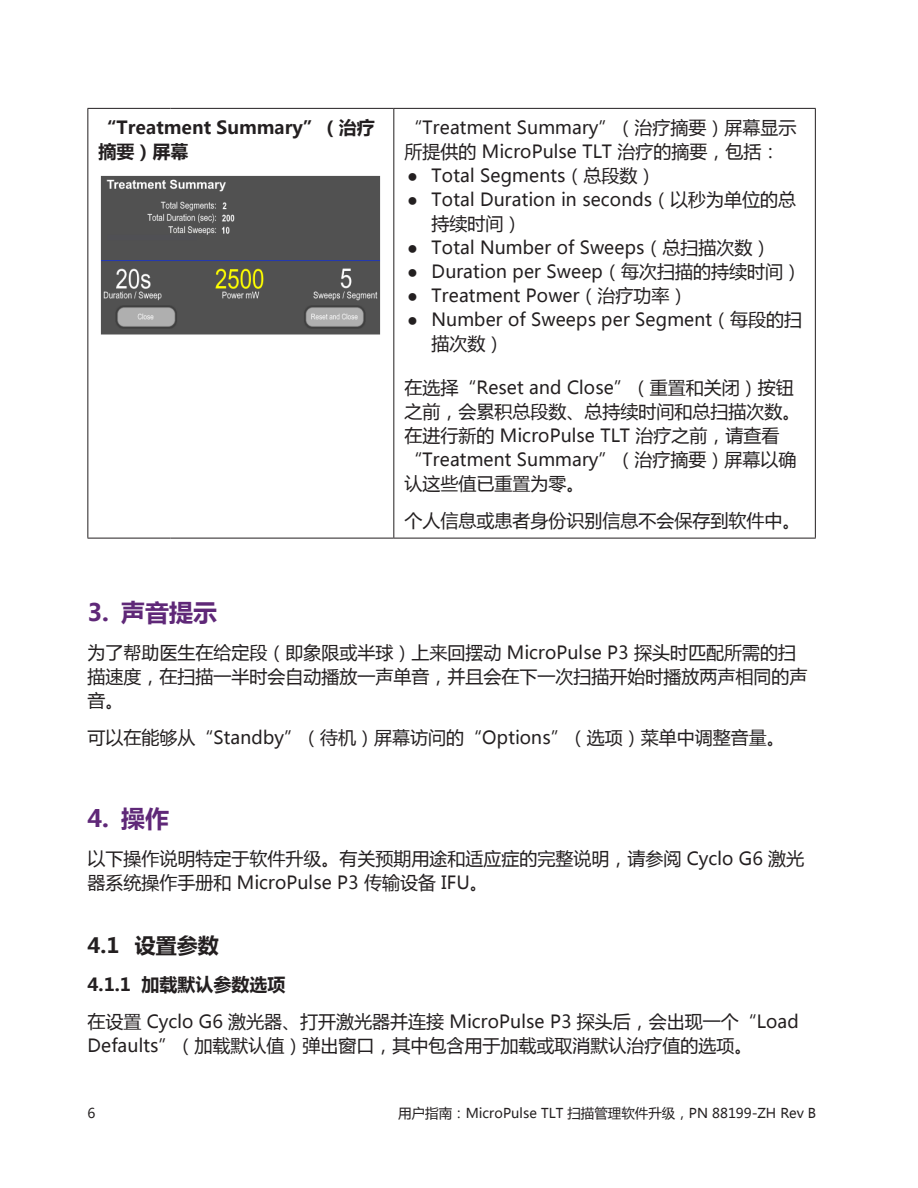
<style>
.page{position:relative;width:918px;height:1188px;background:#fff}
.page>*{position:absolute;margin:0;border:0;box-sizing:border-box;transform-origin:0 0}
.t1{font:700 24px "Microsoft Ya Hei";color:#5f2878}
.t2{font:700 21px "Microsoft Ya Hei";color:#231f20}
.base{font:18px/24px "Microsoft Ya Hei";color:#231f20}
.base_extra_space{font:18px/24px "Microsoft Ya Hei";color:#231f20}
.base_nospace{font:18px/24px "Microsoft Ya Hei";color:#231f20}
.table1{font:700 18px/24px "Microsoft Ya Hei";color:#231f20}
.t3{font:13.5px "Microsoft Ya Hei";color:#231f20}
.s1{font-family:"Arial"}
</style>
<div class="page">
<hr style="left:87px;top:108px;width:84px;height:1px;background:#231f20">
<hr style="left:87px;top:109px;width:1px;height:429px;background:#231f20">
<hr style="left:171px;top:108px;width:223px;height:1px;background:#231f20">
<hr style="left:394px;top:108px;width:422px;height:1px;background:#231f20">
<hr style="left:393px;top:109px;width:1px;height:429px;background:#231f20">
<hr style="left:815px;top:109px;width:1px;height:429px;background:#231f20">
<hr style="left:87px;top:538px;width:84px;height:1px;background:#231f20">
<hr style="left:171px;top:538px;width:223px;height:1px;background:#231f20">
<hr style="left:394px;top:538px;width:422px;height:1px;background:#231f20">
<img style="left:100px;top:175px;width:281px;height:160px">
<p class="table1" style="left:99px;top:114px;width:278px">“Treatment Summary”（治疗摘要）屏幕</p>
<p class="base_nospace" style="left:405px;top:115px;width:393px">“Treatment Summary”（治疗摘要）屏幕显示所提供的 MicroPulse TLT 治疗的摘要，包括：</p>
<p class="base_extra_space" style="left:407px;top:163px;width:250px"><span class="s1">●</span> Total Segments（总段数）</p>
<p class="base_extra_space" style="left:432px;top:187px;width:366px;text-indent:-24px"><span class="s1">●</span> Total Duration in seconds（以秒为单位的总持续时间）</p>
<p class="base_extra_space" style="left:407px;top:235px;width:365px"><span class="s1">●</span> Total Number of Sweeps（总扫描次数）</p>
<p class="base_extra_space" style="left:407px;top:259px;width:395px"><span class="s1">●</span> Duration per Sweep（每次扫描的持续时间）</p>
<p class="base_extra_space" style="left:407px;top:283px;width:282px"><span class="s1">●</span> Treatment Power（治疗功率）</p>
<p class="base_extra_space" style="left:432px;top:307px;width:372px;text-indent:-24px"><span class="s1">●</span> Number of Sweeps per Segment（每段的扫描次数）</p>
<p class="base_extra_space" style="left:405px;top:375px;width:397px">在选择“Reset and Close”（重置和关闭）按钮之前，会累积总段数、总持续时间和总扫描次数。在进行新的 MicroPulse TLT 治疗之前，请查看“Treatment Summary”（治疗摘要）屏幕以确认这些值已重置为零。</p>
<p class="base" style="left:405px;top:508px;width:397px">个人信息或患者身份识别信息不会保存到软件中。</p>
<p class="t1" style="left:87px;top:596px;width:131px">3. 声音提示</p>
<p class="base" style="left:87px;top:640px;width:721px">为了帮助医生在给定段（即象限或半球）上来回摆动 MicroPulse P3 探头时匹配所需的扫描速度，在扫描一半时会自动播放一声单音，并且会在下一次扫描开始时播放两声相同的声音。</p>
<p class="base" style="left:87px;top:725px;width:699px">可以在能够从“Standby”（待机）屏幕访问的“Options”（选项）菜单中调整音量。</p>
<p class="t1" style="left:87px;top:802px;width:83px">4. 操作</p>
<p class="base" style="left:87px;top:846px;width:718px">以下操作说明特定于软件升级。有关预期用途和适应症的完整说明，请参阅 Cyclo G6 激光器系统操作手册和 MicroPulse P3 传输设备 IFU。</p>
<p class="t2" style="left:87px;top:931px;width:133px">4.1 设置参数</p>
<p class="table1" style="left:87px;top:971px;width:199px">4.1.1 加载默认参数选项</p>
<p class="base" style="left:87px;top:1009px;width:713px">在设置 Cyclo G6 激光器、打开激光器并连接 MicroPulse P3 探头后，会出现一个“Load<br>Defaults”（加载默认值）弹出窗口，其中包含用于加载或取消默认治疗值的选项。</p>
<p class="t3" style="left:87px;top:1104px;width:9px">6</p>
<p class="t3" style="left:398px;top:1104px;width:420px">用户指南：MicroPulse TLT 扫描管理软件升级，PN 88199-ZH Rev B</p>
</div>
